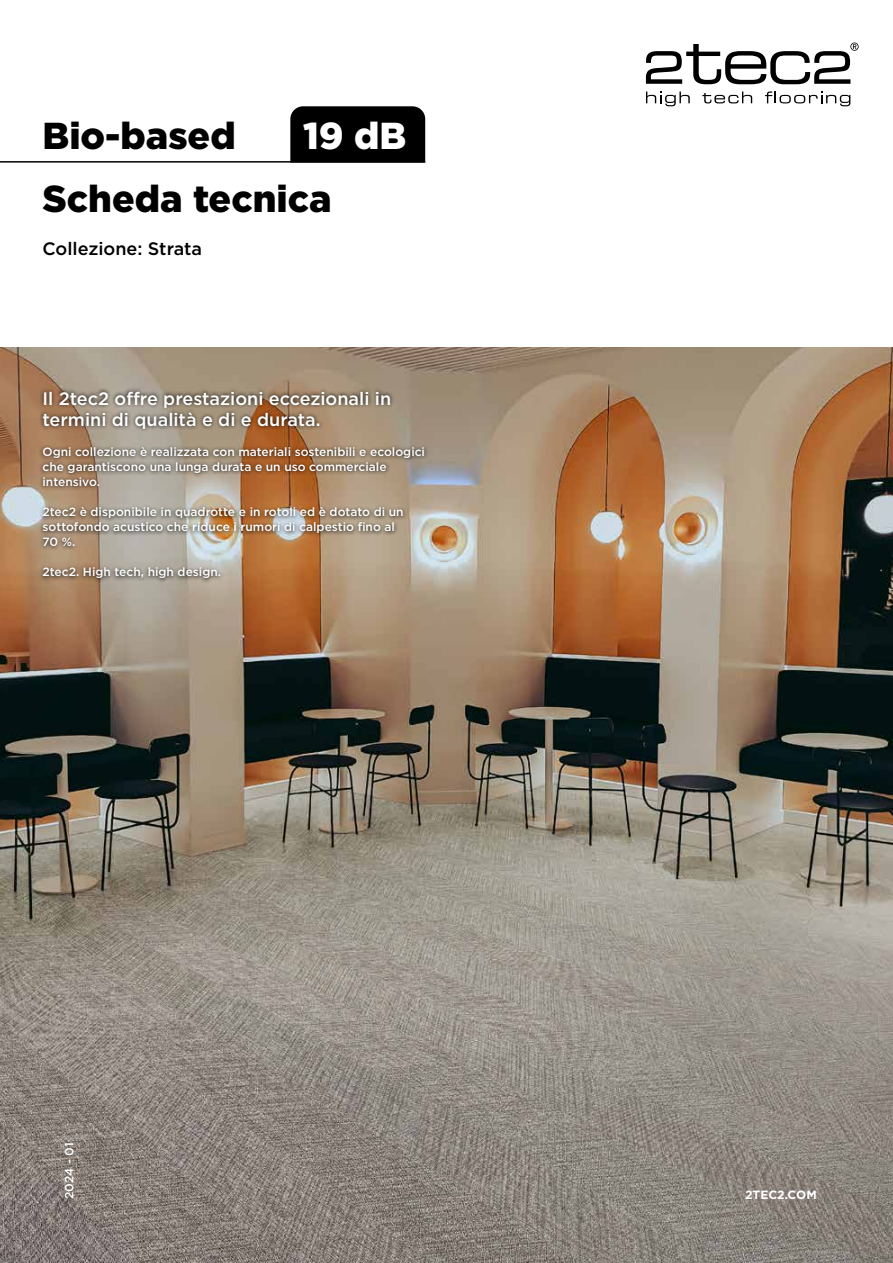
<style>
.page{position:relative;width:893px;height:1263px;background:#fff}
.page>*{position:absolute;margin:0;border:0;box-sizing:border-box;transform-origin:0 0}
.t1{font:900 37.5px "Gotham";color:#000}
.t2{font:900 37.5px "Gotham";color:#fff}
.t3{font:500 18px/21.6px "Gotham";color:#fff}
.t4{font:500 18px "Gotham";color:#000}
.t5{font:500 12px/15px "Gotham";color:#fff}
.t6{font:700 12px "Gotham";color:#fff}
</style>
<div class="page">
<svg style="left:646px;top:43px;width:213px;height:41px"></svg>
<svg style="left:646px;top:92px;width:44px;height:14px"></svg>
<svg style="left:702px;top:92px;width:50px;height:11px"></svg>
<svg style="left:765px;top:92px;width:85px;height:14px"></svg>
<hr style="left:0;top:161px;width:425px;height:2px;background:#000">
<div style="left:290px;top:106px;width:135px;height:57px;background:#000"></div>
<img style="left:0;top:348px;width:893px;height:915px">
<div style="left:39px;top:387px;width:390px;height:196px;background:#000;opacity:.9"></div>
<h1 class="t1" style="left:43px;top:110px;width:195px">Bio-based</h1>
<h1 class="t2" style="left:303px;top:110px;width:105px">19 dB</h1>
<h1 class="t1" style="left:43px;top:172px;width:291px">Scheda tecnica</h1>
<h2 class="t4" style="left:43px;top:237px;width:161px">Collezione: Strata</h2>
<h2 class="t3" style="left:43px;top:387px;width:350px">Il 2tec2 offre prestazioni eccezionali in termini di qualità e di e durata.</h2>
<p class="t5" style="left:43px;top:444px;width:384px">Ogni collezione è realizzata con materiali sostenibili e ecologici che garantiscono una lunga durata e un uso commerciale intensivo.</p>
<p class="t5" style="left:43px;top:504px;width:363px">2tec2 è disponibile in quadrotte e in rotoli ed è dotato di un sottofondo acustico che riduce i rumori di calpestio fino al<br>70 %.</p>
<p class="t5" style="left:43px;top:564px;width:180px">2tec2. High tech, high design.</p>
<p class="t5" style="left:61px;top:1199px;width:58px;rotate:-90deg">2024 - 01</p>
<p class="t6" style="left:745px;top:1187px;width:73px">2TEC2.COM</p>
</div>
